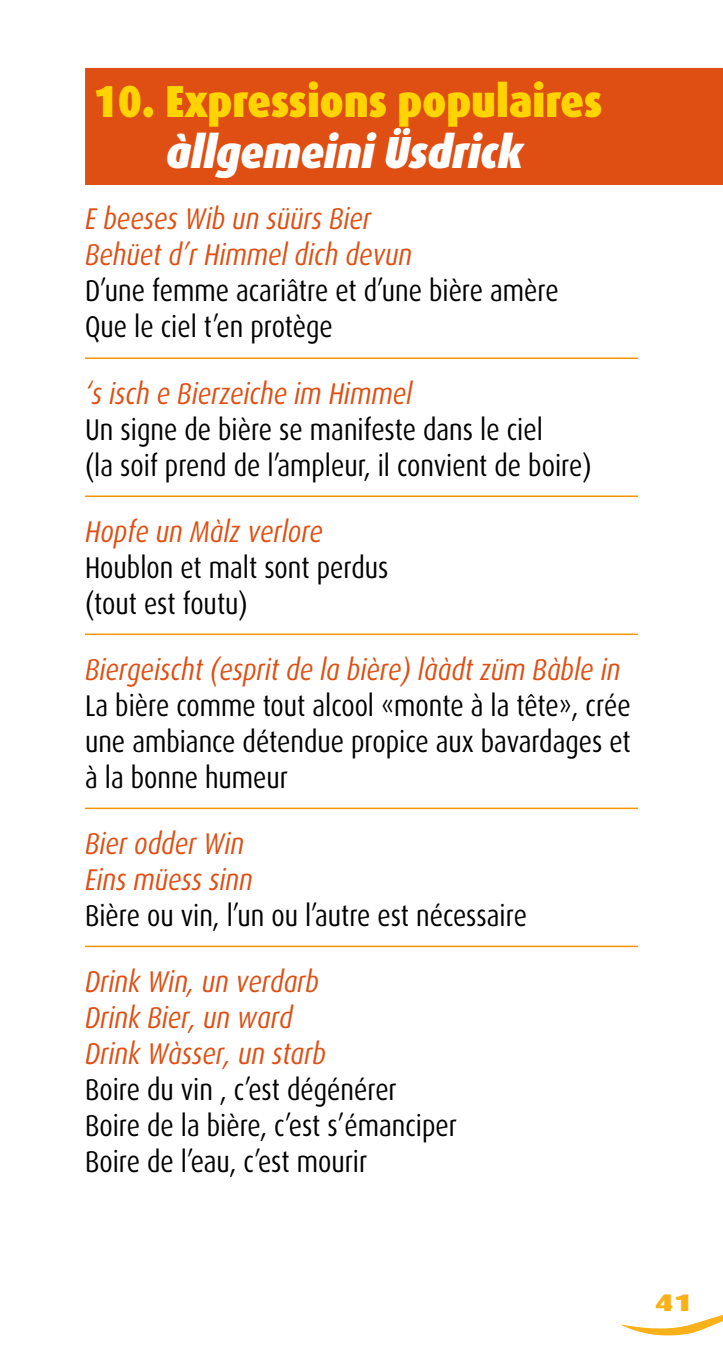
<style>
.page{position:relative;width:723px;height:1361px;background:#fff}
.page>*{position:absolute;margin:0;border:0;box-sizing:border-box;transform-origin:0 0}
.t1{font:900 45px "Dax";color:#ffd400;scale:.9 1}
.t2{font:italic 900 45px "Dax";letter-spacing:-.01em;color:#fff;scale:.9 1}
.t3{font:30px/36px "Dax";color:#000;scale:.85 1}
.t4{font:italic 30px/36px "Dax";color:#df4f13;scale:.85 1}
.t5{font:900 24px "Dax";color:#f8b119;scale:1.3 1}
</style>
<div class="page">
<svg style="left:621px;top:1315px;width:102px;height:21px"></svg>
<div style="left:85px;top:68px;width:638px;height:117px;background:#df4f13"></div>
<hr style="left:85px;top:357px;width:553px;height:2px;background:#f39400">
<hr style="left:85px;top:495px;width:553px;height:2px;background:#f39400">
<hr style="left:85px;top:633px;width:553px;height:2px;background:#f39400">
<hr style="left:85px;top:807px;width:553px;height:2px;background:#f39400">
<hr style="left:85px;top:945px;width:553px;height:2px;background:#f39400">
<h1 class="t1" style="left:94px;top:75px;width:567px">10. Expressions populaires</h1>
<h1 class="t2" style="left:166px;top:126px;width:398px">àllgemeini Üsdrick</h1>
<p class="t4" style="left:85px;top:201px;width:386px">E beeses Wib un süürs Bier<br>Behüet d’r Himmel dich devun</p>
<p class="t3" style="left:85px;top:273px;width:559px">D’une femme acariâtre et d’une bière amère<br>Que le ciel t’en protège</p>
<p class="t4" style="left:85px;top:375px;width:386px">‘s isch e Bierzeiche im Himmel</p>
<p class="t3" style="left:85px;top:411px;width:597px">Un signe de bière se manifeste dans le ciel<br>(la soif prend de l’ampleur, il convient de boire)</p>
<p class="t4" style="left:85px;top:513px;width:281px">Hopfe un Màlz verlore</p>
<p class="t3" style="left:85px;top:549px;width:358px">Houblon et malt sont perdus (tout est foutu)</p>
<p class="t4" style="left:85px;top:651px;width:631px">Biergeischt (esprit de la bière) lààdt züm Bàble in</p>
<p class="t3" style="left:85px;top:687px;width:643px;text-align:justify">La bière comme tout alcool «monte à la tête», crée une ambiance détendue propice aux bavardages et à la bonne humeur</p>
<p class="t4" style="left:85px;top:825px;width:199px">Bier odder Win<br>Eins müess sinn</p>
<p class="t3" style="left:85px;top:897px;width:521px">Bière ou vin, l’un ou l’autre est nécessaire</p>
<p class="t4" style="left:85px;top:963px;width:285px">Drink Win, un verdarb<br>Drink Bier, un ward<br>Drink Wàsser, un starb</p>
<p class="t3" style="left:85px;top:1071px;width:439px">Boire du vin , c’est dégénérer<br>Boire de la bière, c’est s’émanciper<br>Boire de l’eau, c’est mourir</p>
<p class="t5" style="left:655px;top:1289px;width:30px">41</p>
</div>
